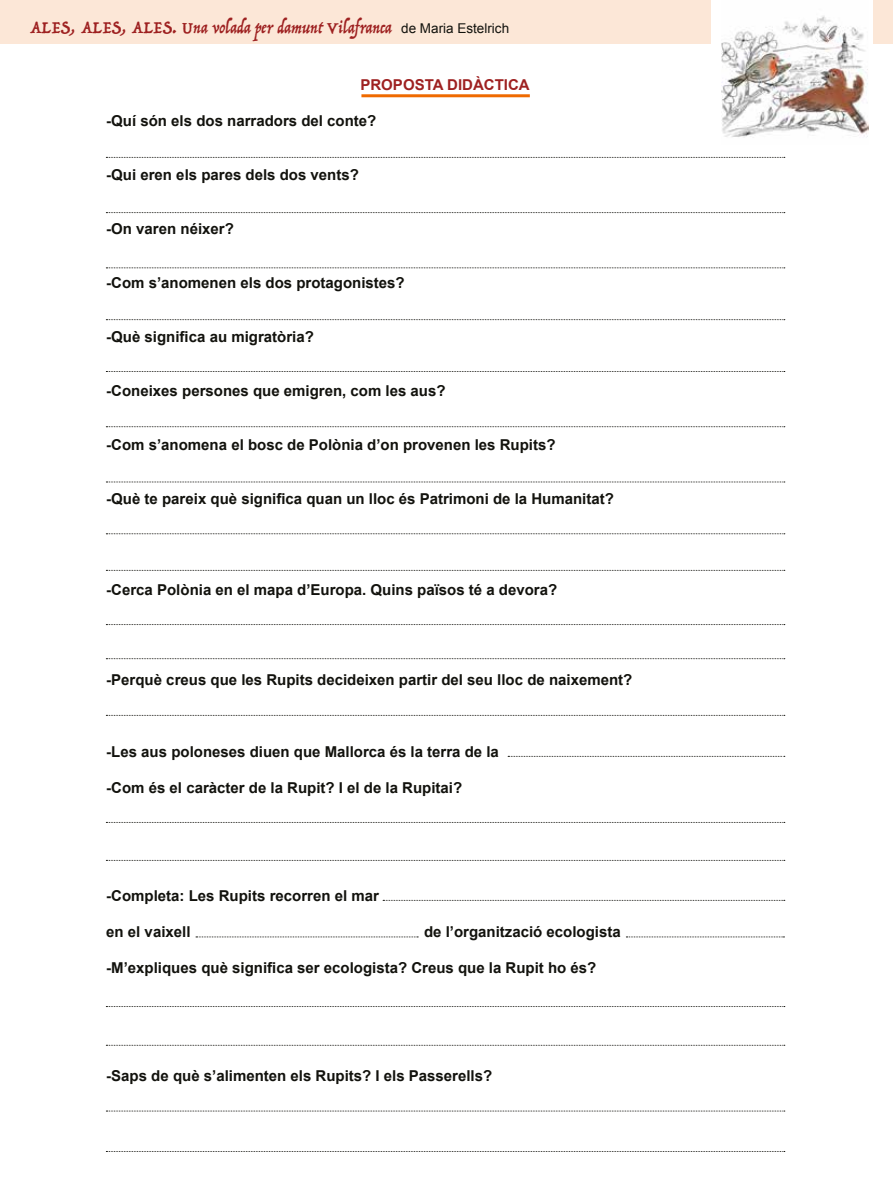
<style>
.page{position:relative;width:893px;height:1191px;background:#fff}
.page>*{position:absolute;margin:0;border:0;box-sizing:border-box;transform-origin:0 0}
.t1{font:17.55px "Trattatello";color:#9e2121}
.t2{font:700 15px "Arial";color:#12120d}
.t3{font:700 15px "Arial";color:#9e2121}
.s1{font-size:19.35px}
.s2{font-family:"Arial";font-size:13.5px;color:#12120d}
</style>
<div class="page">
<div style="left:0;top:0;width:893px;height:43px;background:#fce7d7"></div>
<svg style="left:106px;top:157px;width:679px;height:1px"></svg>
<svg style="left:106px;top:212px;width:679px;height:1px"></svg>
<svg style="left:106px;top:267px;width:679px;height:1px"></svg>
<svg style="left:106px;top:319px;width:679px;height:1px"></svg>
<svg style="left:106px;top:371px;width:679px;height:1px"></svg>
<svg style="left:106px;top:426px;width:679px;height:1px"></svg>
<svg style="left:106px;top:481px;width:679px;height:1px"></svg>
<svg style="left:106px;top:624px;width:679px;height:1px"></svg>
<svg style="left:106px;top:715px;width:679px;height:1px"></svg>
<svg style="left:106px;top:658px;width:679px;height:1px"></svg>
<svg style="left:383px;top:900px;width:402px;height:1px"></svg>
<svg style="left:196px;top:936px;width:222px;height:1px"></svg>
<svg style="left:626px;top:936px;width:158px;height:1px"></svg>
<svg style="left:106px;top:822px;width:679px;height:1px"></svg>
<svg style="left:106px;top:860px;width:679px;height:1px"></svg>
<svg style="left:106px;top:1006px;width:679px;height:1px"></svg>
<svg style="left:106px;top:1045px;width:679px;height:1px"></svg>
<svg style="left:106px;top:1110px;width:679px;height:1px"></svg>
<svg style="left:106px;top:1151px;width:679px;height:1px"></svg>
<svg style="left:508px;top:756px;width:277px;height:1px"></svg>
<svg style="left:106px;top:533px;width:679px;height:1px"></svg>
<svg style="left:106px;top:570px;width:679px;height:1px"></svg>
<div style="left:711px;top:0;width:162px;height:145px;background:#fff"></div>
<img style="left:721px;top:16px;width:148px;height:121px">
<hr style="left:361px;top:94px;width:169px;height:3px;background:#ef6a00">
<p class="t1" style="left:30px;top:17px;width:481px"><span class="s1">ALES, ALES, ALES.</span> Una volada per damunt Vilafranca <span class="s2">de Maria Estelrich</span></p>
<p class="t3" style="left:360px;top:75px;width:171px">PROPOSTA DIDÀCTICA</p>
<p class="t2" style="left:106px;top:111px;width:272px">-Quí són els dos narradors del conte?</p>
<p class="t2" style="left:106px;top:165px;width:254px">-Qui eren els pares dels dos vents?</p>
<p class="t2" style="left:106px;top:219px;width:129px">-On varen néixer?</p>
<p class="t2" style="left:106px;top:273px;width:300px">-Com s’anomenen els dos protagonistes?</p>
<p class="t2" style="left:106px;top:327px;width:209px">-Què significa au migratòria?</p>
<p class="t2" style="left:106px;top:381px;width:341px">-Coneixes persones que emigren, com les aus?</p>
<p class="t2" style="left:106px;top:435px;width:451px">-Com s’anomena el bosc de Polònia d’on provenen les Rupits?</p>
<p class="t2" style="left:106px;top:489px;width:509px">-Què te pareix què significa quan un lloc és Patrimoni de la Humanitat?</p>
<p class="t2" style="left:106px;top:579px;width:452px">-Cerca Polònia en el mapa d’Europa. Quins països té a devora?</p>
<p class="t2" style="left:106px;top:669px;width:528px">-Perquè creus que les Rupits decideixen partir del seu lloc de naixement?</p>
<p class="t2" style="left:106px;top:741px;width:394px">-Les aus poloneses diuen que Mallorca és la terra de la</p>
<p class="t2" style="left:106px;top:777px;width:357px">-Com és el caràcter de la Rupit? I el de la Rupitai?</p>
<p class="t2" style="left:106px;top:885px;width:274px">-Completa: Les Rupits recorren el mar</p>
<p class="t2" style="left:106px;top:921px;width:86px">en el vaixell</p>
<p class="t2" style="left:424px;top:921px;width:198px">de l’organització ecologista</p>
<p class="t2" style="left:106px;top:957px;width:492px">-M’expliques què significa ser ecologista? Creus que la Rupit ho és?</p>
<p class="t2" style="left:106px;top:1065px;width:387px">-Saps de què s’alimenten els Rupits? I els Passerells?</p>
</div>
